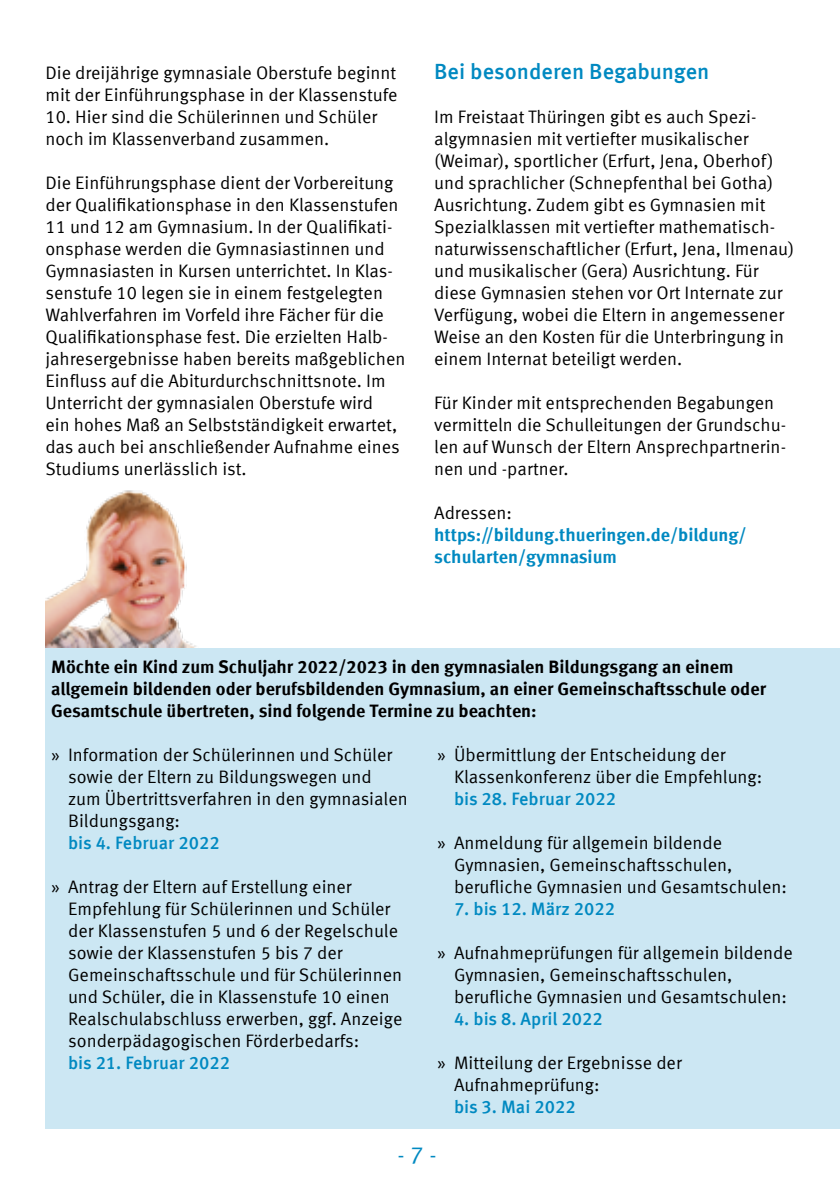
<style>
.page{position:relative;width:840px;height:1191px;background:#fff}
.page>*{position:absolute;margin:0;border:0;box-sizing:border-box;transform-origin:0 0}
.t1{font:24px "Meta Offc Pro Norm";color:#0089c1}
.Überschrift_2{font:500 22px "Meta Offc Pro";color:#0089c1}
.t2{font:18px/22px "Meta Offc Pro Norm";color:#000}
.t3{font:700 18px/22px "Meta Offc Pro";color:#000}
.t4{font:700 18px/22px "Meta Offc Pro";color:#0089c1}
.t5{font:500 18px "Meta Offc Pro";color:#0089c1}
.s1{font-family:"Meta Offc Pro Norm";font-weight:400;color:#000}
.s2{font-family:"Meta Offc Pro";font-weight:500;color:#0089c1}
</style>
<div class="page">
<div style="left:45px;top:648px;width:794px;height:480px;background:#cce7f3"></div>
<img style="left:45px;top:490px;width:151px;height:158px">
<p class="t2" style="left:45px;top:60px;width:353px">Die dreijährige gymnasiale Oberstufe beginnt mit der Einführungsphase in der Klassenstufe</p>
<p class="t2" style="left:45px;top:104px;width:333px">10. Hier sind die Schülerinnen und Schüler noch im Klassenverband zusammen.</p>
<p class="t2" style="left:45px;top:170px;width:361px">Die Einführungsphase dient der Vorbereitung der Qualifikationsphase in den Klassenstufen 11 und 12 am Gymnasium. In der Qualifikati&shy;onsphase werden die Gymnasiastinnen und Gymnasiasten in Kursen unterrichtet. In Klas&shy;senstufe 10 legen sie in einem festgelegten Wahlverfahren im Vorfeld ihre Fächer für die Qualifikationsphase fest. Die erzielten Halb&shy;jahresergebnisse haben bereits maßgeblichen Einfluss auf die Abiturdurchschnittsnote. Im Unterricht der gymnasialen Oberstufe wird<br>ein hohes Maß an Selbstständigkeit erwartet, das auch bei anschließender Aufnahme eines Studiums unerlässlich ist.</p>
<p class="Überschrift_2" style="left:434px;top:54px;width:277px">Bei besonderen Begabungen</p>
<p class="t2" style="left:434px;top:104px;width:361px">Im Freistaat Thüringen gibt es auch Spezi&shy;algymnasien mit vertiefter musikalischer (Weimar), sportlicher (Erfurt, Jena, Oberhof) und sprachlicher (Schnepfenthal bei Gotha)<br>Ausrichtung. Zudem gibt es Gymnasien mit Spezialklassen mit vertiefter mathematisch&shy;naturwissenschaftlicher (Erfurt, Jena, Ilmenau) und musikalischer (Gera) Ausrichtung. Für diese Gymnasien stehen vor Ort Internate zur Verfügung, wobei die Eltern in angemessener Weise an den Kosten für die Unterbringung in einem Internat beteiligt werden.</p>
<p class="t2" style="left:434px;top:390px;width:353px">Für Kinder mit entsprechenden Begabungen vermitteln die Schulleitungen der Grundschu&shy;len auf Wunsch der Eltern Ansprechpartnerin&shy;nen und -partner.</p>
<p class="t4" style="left:434px;top:500px;width:313px"><span class="s1">Adressen: </span>https://bildung.thueringen.de/bildung/ schularten/gymnasium</p>
<p class="t3" style="left:51px;top:654px;width:716px">Möchte ein Kind zum Schuljahr 2022/2023 in den gymnasialen Bildungsgang an einem allgemein bildenden oder berufsbildenden Gymnasium, an einer Gemeinschaftsschule oder<br>Gesamtschule übertreten, sind folgende Termine zu beachten:</p>
<p class="t2" style="left:68px;top:742px;width:341px;text-indent:-17px">» Information der Schülerinnen und Schüler sowie der Eltern zu Bildungswegen und zum Übertrittsverfahren in den gymnasialen<br>Bildungsgang:<br><span class="s2">bis 4. Februar 2022</span></p>
<p class="t2" style="left:68px;top:874px;width:336px;text-indent:-17px">» Antrag der Eltern auf Erstellung einer Empfehlung für Schülerinnen und Schüler der Klassenstufen 5 und 6 der Regelschule sowie der Klassenstufen 5 bis 7 der Gemeinschaftsschule und für Schülerinnen und Schüler, die in Klassenstufe 10 einen Realschulabschluss erwerben, ggf. Anzeige sonderpädagogischen Förderbedarfs:<br><span class="s2">bis 21. Februar 2022</span></p>
<p class="t2" style="left:454px;top:742px;width:309px;text-indent:-17px">» Übermittlung der Entscheidung der<br>Klassenkonferenz über die Empfehlung: <span class="s2">bis 28. Februar 2022</span></p>
<p class="t2" style="left:454px;top:830px;width:334px;text-indent:-17px">» Anmeldung für allgemein bildende<br>Gymnasien, Gemeinschaftsschulen, berufliche Gymnasien und Gesamtschulen:</p>
<p class="t5" style="left:454px;top:895px;width:162px">7. bis 12. März 2022</p>
<p class="t2" style="left:454px;top:940px;width:340px;text-indent:-17px">» Aufnahmeprüfungen für allgemein bildende<br>Gymnasien, Gemeinschaftsschulen, berufliche Gymnasien und Gesamtschulen:</p>
<p class="t5" style="left:454px;top:1005px;width:150px">4. bis 8. April 2022</p>
<p class="t2" style="left:454px;top:1050px;width:229px;text-indent:-17px">» Mitteilung der Ergebnisse der<br>Aufnahmeprüfung:<br><span class="s2">bis 3. Mai 2022</span></p>
<h1 class="t1" style="left:397px;top:1136px;width:41px">- 7 -</h1>
</div>
